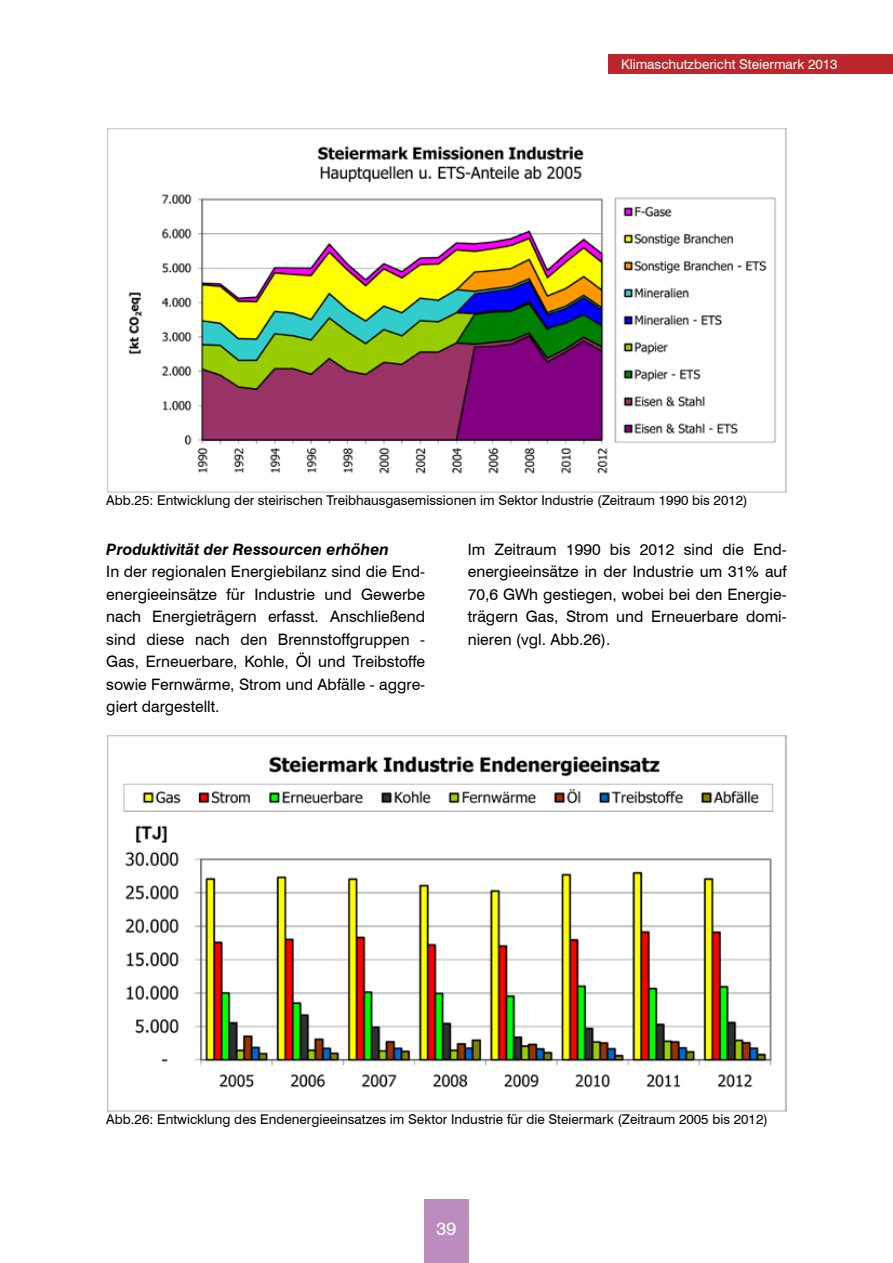
<style>
.page{position:relative;width:893px;height:1263px;background:#fff}
.page>*{position:absolute;margin:0;border:0;box-sizing:border-box;transform-origin:0 0}
.t1{font:18px "Swiss 721 BT";color:#fff}
.t2{font:15.75px/22.5px "Swiss 721 BT";color:#000;text-align:justify}
.t3{font:italic 700 15.75px "Swiss 721 BT";color:#000}
.t4{font:13.5px "Swiss 721 BT";color:#000}
.t5{font:13.5px "Swiss 721 BT";color:#fff}
</style>
<div class="page">
<div style="left:424px;top:1199px;width:45px;height:64px;background:#bc8cbf"></div>
<div style="left:608px;top:54px;width:285px;height:19px;background:#ba282e"></div>
<img style="left:107px;top:128px;width:680px;height:364px">
<img style="left:107px;top:735px;width:680px;height:377px">
<p class="t5" style="left:621px;top:56px;width:218px">Klimaschutzbericht Steiermark 2013</p>
<p class="t4" style="left:106px;top:492px;width:643px">Abb.25: Entwicklung der steirischen Treibhausgasemissionen im Sektor Industrie (Zeitraum 1990 bis 2012)</p>
<p class="t3" style="left:106px;top:539px;width:284px">Produktivität der Ressourcen erhöhen</p>
<p class="t2" style="left:106px;top:560px;width:320px">In der regionalen Energiebilanz sind die End&shy;energieeinsätze für Industrie und Gewerbe nach Energieträgern erfasst. Anschließend sind diese nach den Brennstoffgruppen - Gas, Erneuerbare, Kohle, Öl und Treibstoffe sowie Fernwärme, Strom und Abfälle - aggre&shy;giert dargestellt.</p>
<p class="t2" style="left:468px;top:538px;width:320px">Im Zeitraum 1990 bis 2012 sind die End&shy;energieeinsätze in der Industrie um 31% auf 70,6 GWh gestiegen, wobei bei den Energie&shy;trägern Gas, Strom und Erneuerbare domi&shy;nieren (vgl. Abb.26).</p>
<p class="t4" style="left:106px;top:1111px;width:663px">Abb.26: Entwicklung des Endenergieeinsatzes im Sektor Industrie für die Steiermark (Zeitraum 2005 bis 2012)</p>
<p class="t1" style="left:437px;top:1218px;width:21px">39</p>
</div>
